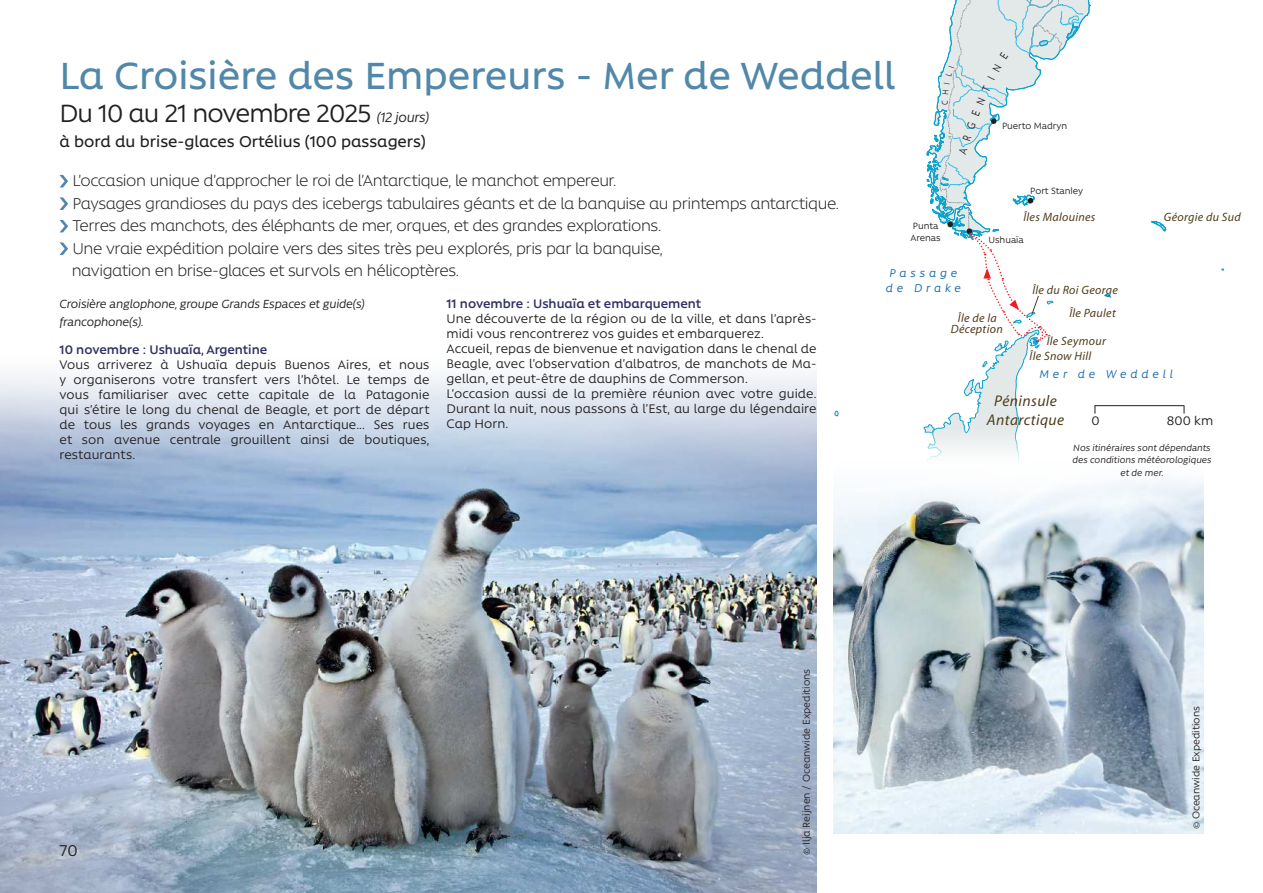
<style>
.page{position:relative;width:1263px;height:893px;background:#fff}
.page>*{position:absolute;margin:0;border:0;box-sizing:border-box;transform-origin:0 0}
.t1{font:500 43.5px "Rawson Alt";color:#5188a9}
.t2{font:28.5px "Rawson Alt";letter-spacing:-.03em;color:#231f20}
.t3{font:300 18px/22.5px "Rawson Alt";letter-spacing:-.025em;color:#231f20}
.t4{font:500 18px "Rawson Alt";color:#231f20}
.t5{font:18px "Rawson Alt";color:#231f20}
.t6{font:italic 15.6px/18.6px "Myriad";letter-spacing:.025em;color:#513c1a;text-align:center}
.t7{font:14.25px/15px "Rawson Alt";letter-spacing:.005em;color:#231f20;text-align:justify}
.t8{font:600 14.25px "Rawson Alt";color:#313265}
.t9{font:italic 13.5px/18px "Rawson Alt";letter-spacing:-.01em;color:#231f20}
.t10{font:italic 12.9px/15.6px "Rawson";letter-spacing:.295em;color:#1569af}
.t11{font:italic 12.15px/11.2px "Myriad";letter-spacing:.025em;color:#513c1a;text-align:center}
.t12{font:11.25px "Rawson Alt";color:#231f20}
.t13{font:italic 10.5px/12.6px "Rawson Alt";color:#231f20;text-align:center}
.t14{font:10.35px/12.5px "Rawson";color:#231f20}
.s1{font-style:italic;font-size:15.45px}
</style>
<div class="page">
<img style="left:0;top:374px;width:816px;height:519px">
<svg style="left:834px;top:411px;width:4px;height:5px"></svg>
<svg style="left:1151px;top:221px;width:15px;height:10px"></svg>
<svg style="left:60px;top:175px;width:8px;height:12px"></svg>
<svg style="left:60px;top:197px;width:8px;height:13px"></svg>
<svg style="left:60px;top:220px;width:8px;height:12px"></svg>
<svg style="left:60px;top:242px;width:8px;height:13px"></svg>
<img style="left:833px;top:481px;width:370px;height:352px">
<hr style="left:1094px;top:405px;width:90px;height:1px;background:#231f20">
<svg style="left:924px;top:0;width:218px;height:461px"></svg>
<h1 class="t1" style="left:60px;top:53px;width:837px">La Croisière des Empereurs - Mer de Weddell</h1>
<h2 class="t2" style="left:60px;top:99px;width:371px">Du 10 au 21 novembre 2025 <span class="s1">(12 jours)</span></h2>
<p class="t4" style="left:60px;top:132px;width:368px">à bord du brise-glaces Ortélius (100 passagers)</p>
<p class="t3" style="left:72px;top:170px;width:769px">L’occasion unique d’approcher le roi de l’Antarctique, le manchot empereur.<br>Paysages grandioses du pays des icebergs tabulaires géants et de la banquise au printemps antarctique.<br>Terres des manchots, des éléphants de mer, orques, et des grandes explorations.<br>Une vraie expédition polaire vers des sites très peu explorés, pris par la banquise,<br>navigation en brise-glaces et survols en hélicoptères.</p>
<p class="t14" style="left:910px;top:219px;width:32px">Punta<br>Arenas</p>
<p class="t10" style="left:886px;top:265px;width:77px">Passage de Drake</p>
<p class="t14" style="left:1002px;top:119px;width:67px">Puerto Madryn</p>
<p class="t14" style="left:1030px;top:184px;width:54px">Port Stanley</p>
<p class="t11" style="left:1023px;top:212px;width:74px">Îles Malouines</p>
<p class="t11" style="left:1164px;top:212px;width:78px">Géorgie du Sud</p>
<p class="t14" style="left:988px;top:233px;width:37px">Ushuaïa</p>
<p class="t11" style="left:1032px;top:284px;width:87px">Île du Roi George</p>
<p class="t9" style="left:60px;top:295px;width:307px">Croisière anglophone, groupe Grands Espaces et guide(s) francophone(s).</p>
<p class="t8" style="left:446px;top:296px;width:256px">11 novembre : Ushuaïa et embarquement</p>
<p class="t7" style="left:446px;top:311px;width:371px;text-align:left">Une découverte de la région ou de la ville, et dans l’après&shy;midi vous rencontrerez vos guides et embarquerez.<br>Accueil, repas de bienvenue et navigation dans le chenal de Beagle, avec l’observation d’albatros, de manchots de Ma&shy;gellan, et peut-être de dauphins de Commerson.<br>L’occasion aussi de la première réunion avec votre guide.<br>Durant la nuit, nous passons à l’Est, au large du légendaire Cap Horn.</p>
<p class="t8" style="left:60px;top:342px;width:209px">10 novembre : Ushuaïa, Argentine</p>
<p class="t7" style="left:60px;top:358px;width:371px">Vous arriverez à Ushuaïa depuis Buenos Aires, et nous y organiserons votre transfert vers l’hôtel. Le temps de vous familiariser avec cette capitale de la Patagonie qui s’étire le long du chenal de Beagle, et port de départ de tous les grands voyages en Antarctique... Ses rues et son avenue centrale grouillent ainsi de boutiques, restaurants.</p>
<p class="t5" style="left:60px;top:842px;width:20px">70</p>
<p class="t12" style="left:800px;top:855px;width:187px;rotate:-90deg">© Ilja Reijnen / Oceanwide Expeditions</p>
<p class="t11" style="left:951px;top:312px;width:53px">Île de la<br>Déception</p>
<p class="t11" style="left:1069px;top:307px;width:48px">Île Paulet</p>
<p class="t11" style="left:1047px;top:336px;width:61px">Île Seymour</p>
<p class="t11" style="left:1029px;top:351px;width:63px">Île Snow Hill</p>
<p class="t10" style="left:1039px;top:367px;width:135px">Mer de Weddell</p>
<p class="t6" style="left:987px;top:392px;width:79px">Péninsule<br>Antarctique</p>
<p class="t7" style="left:1091px;top:413px;width:10px">0</p>
<p class="t7" style="left:1167px;top:413px;width:48px">800 km</p>
<p class="t13" style="left:1072px;top:441px;width:140px">Nos itinéraires sont dépendants des conditions météorologiques et de mer.</p>
<p class="t12" style="left:1190px;top:829px;width:125px;rotate:-90deg">© Oceanwide Expeditions</p>
</div>
